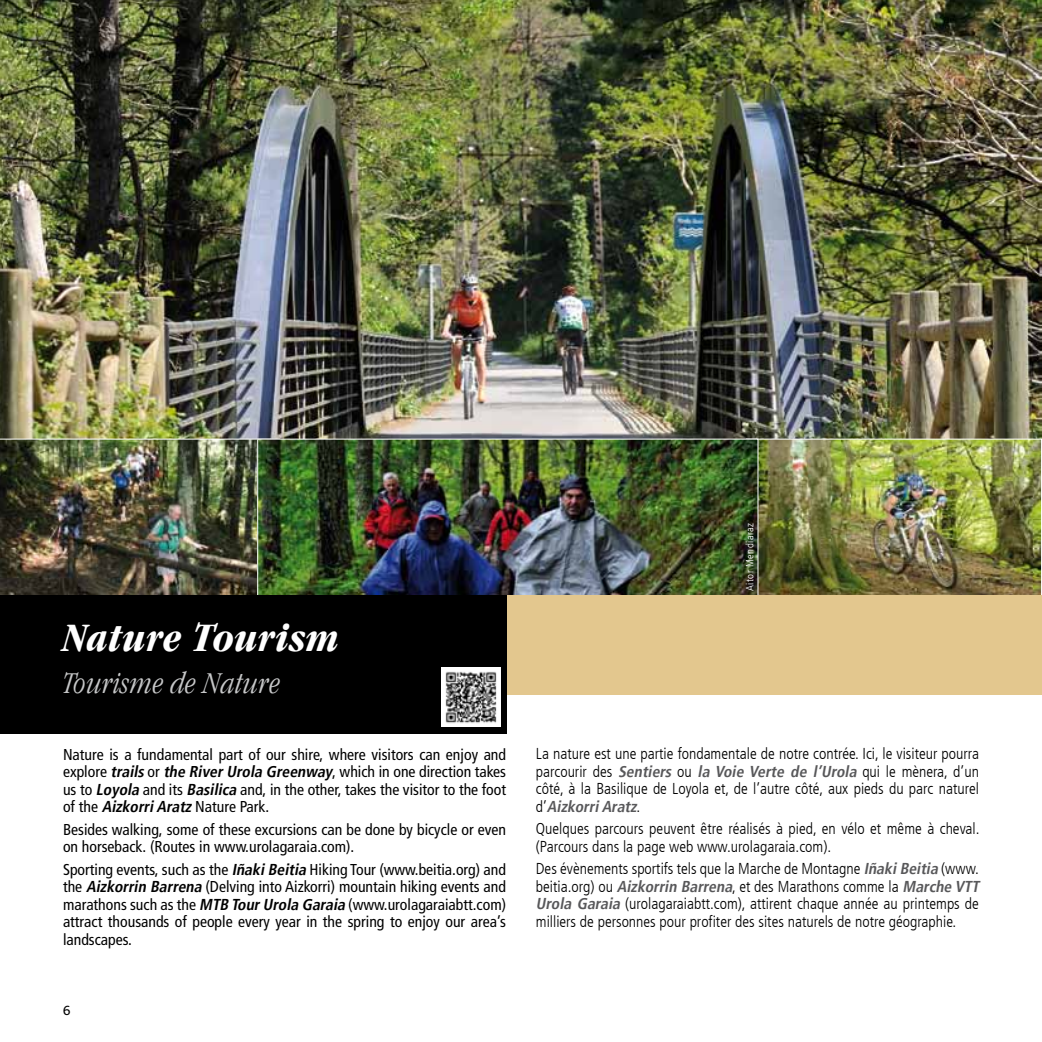
<style>
.page{position:relative;width:1042px;height:1042px;background:#fff}
.page>*{position:absolute;margin:0;border:0;box-sizing:border-box;transform-origin:0 0}
.t1{font:italic 700 condensed 42px "Garamond LT";letter-spacing:.01em;color:#fff}
.t2{font:italic 300 condensed 31.5px "Garamond LT";letter-spacing:.01em;color:#c6c7c8}
.t3{font:condensed 15.75px/17.5px "Frutiger LT";color:#000;text-align:justify}
.t4{font:300 condensed 15.75px/17.5px "Frutiger LT";color:#000}
.t5{font:14px "Bliss";color:#000}
.t6{font:300 condensed 10.5px "Frutiger LT";letter-spacing:.05em;color:#fff}
.s1{font-weight:700;font-style:italic}
.s2{font-weight:700;font-style:italic;color:#58585a}
</style>
<div class="page">
<img style="left:0;top:0;width:1042px;height:439px">
<img style="left:0;top:439px;width:257px;height:156px">
<img style="left:758px;top:441px;width:282px;height:154px">
<img style="left:259px;top:441px;width:497px;height:154px">
<div style="left:325px;top:595px;width:717px;height:99px;background:#e3c78e"></div>
<div style="left:0;top:595px;width:506px;height:139px;background:#000"></div>
<img style="left:441px;top:667px;width:59px;height:59px">
<h1 class="t1" style="left:63px;top:614px;width:277px">Nature Tourism</h1>
<h2 class="t2" style="left:63px;top:666px;width:219px">Tourisme de Nature</h2>
<p class="t3" style="left:63px;top:746px;width:445px">Nature is a fundamental part of our shire, where visitors can enjoy and explore <span class="s1">trails</span> or <span class="s1">the RiverUrola Greenway</span>, which in one direction takes us to <span class="s1">Loyola</span> and its <span class="s1">Basilica</span> and, in the other, takes the visitor to the foot of the <span class="s1">AizkorriAratz</span> Nature Park.</p>
<p class="t3" style="left:63px;top:821px;width:444px">Besides walking, some of these excursions can be done by bicycle or even on horseback. (Routes in www.urolagaraia.com).</p>
<p class="t3" style="left:63px;top:861px;width:445px">Sporting events, such as the <span class="s1">IñakiBeitia</span> Hiking Tour (www.beitia.org) and the <span class="s1">Aizkorrin Barrena</span> (Delving into Aizkorri) mountain hiking events and marathons such as the <span class="s1">MTB TourUrola Garaia</span> (www.urolagaraiabtt.com) attract thousands of people every year in the spring to enjoy our area’s landscapes.</p>
<p class="t5" style="left:63px;top:1003px;width:9px">6</p>
<p class="t6" style="left:744px;top:591px;width:70px;rotate:-90deg">Aitor Mendiaraz</p>
<p class="t4" style="left:536px;top:745px;width:445px;text-align:justify">La nature est une partie fondamentale de notre contrée. Ici, le visiteur pourra parcourir des <span class="s2">Sentiers</span> ou <span class="s2">la Voie Verte de l’Urola</span> qui le mènera, d’un côté, à la Basilique de Loyola et, de l’autre côté, aux pieds du parc naturel d ’ <span class="s2">AizkorriAratz</span>.</p>
<p class="t4" style="left:536px;top:820px;width:445px">Quelques parcours peuvent être réalisés à pied, en vélo et même à cheval. (Parcours dans la page web www.urolagaraia.com).</p>
<p class="t4" style="left:536px;top:860px;width:448px">Des évènements sportifs tels que la Marche de Montagne <span class="s2">IñakiBeitia</span> (www. beitia.org) ou <span class="s2">Aizkorrin Barrena</span>, et des Marathons comme la <span class="s2">Marche VTT Urola Garaia</span> (urolagaraiabtt.com), attirent chaque année au printemps de milliers de personnes pour profiter des sites naturels de notre géographie.</p>
</div>
